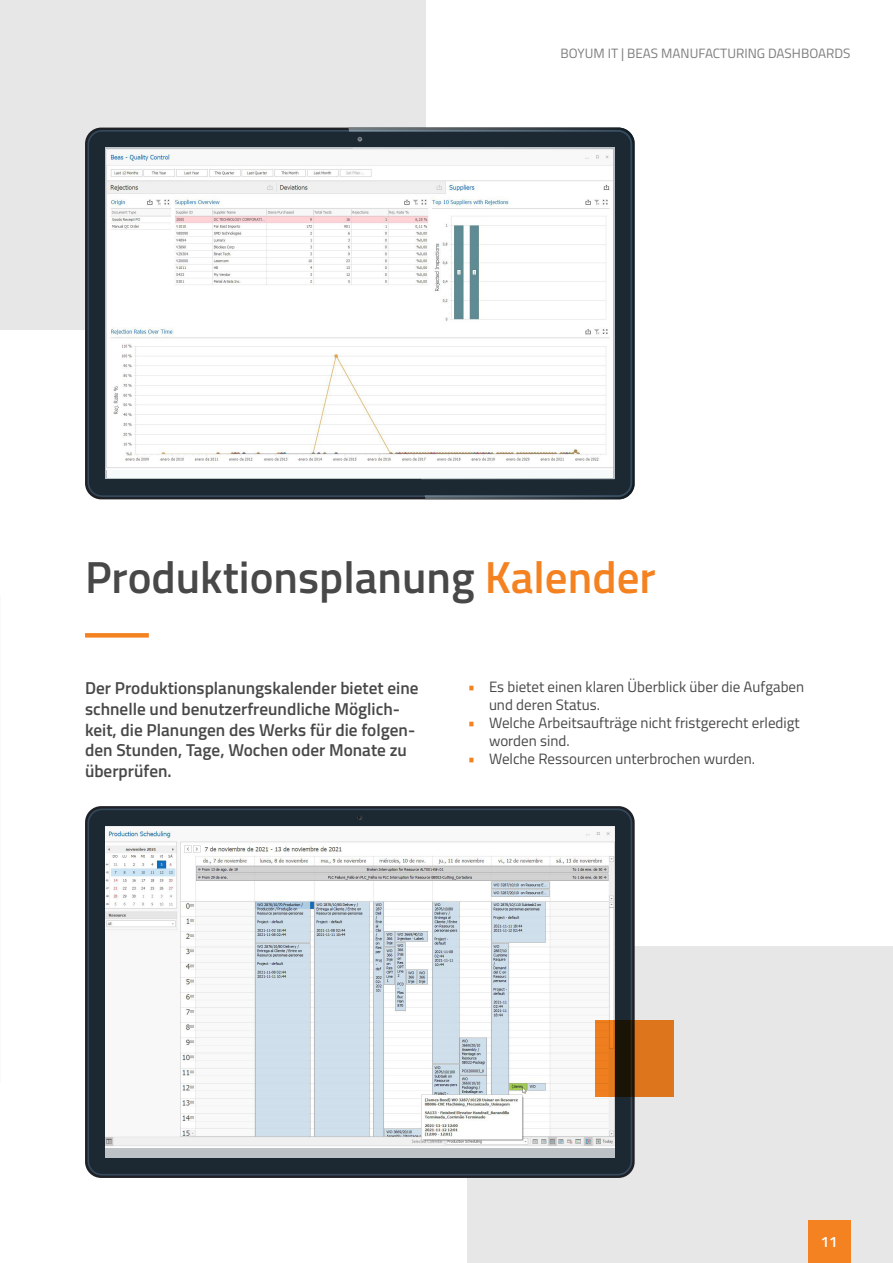
<style>
.page{position:relative;width:893px;height:1263px;background:#fff}
.page>*{position:absolute;margin:0;border:0;box-sizing:border-box;transform-origin:0 0}
.t1{font:600 45px "Titillium Web";color:#474847}
.t2{font:600 17.25px/20.7px "Titillium Web";color:#474847}
.t3{font:15px/18px "Titillium Web";color:#474847}
.t4{font:600 15px "Titillium Web";color:#fff}
.t5{font:13.5px "Titillium Web";color:#7d7e7c}
.s1{color:#f58220}
.s2{font-weight:700;font-size:16.5px;color:#f58220}
</style>
<div class="page">
<div style="left:468px;top:946px;width:425px;height:317px;background:#e7e7e7"></div>
<div style="left:808px;top:1220px;width:42px;height:43px;background:#f58220"></div>
<div style="left:0;top:0;width:425px;height:329px;background:#e7e7e7"></div>
<div style="left:85px;top:633px;width:64px;height:5px;background:#f58220"></div>
<div style="left:89px;top:132px;width:542px;height:363px;background:#1c2933;border-radius:13px"></div>
<svg style="left:349px;top:130px;width:283px;height:367px"></svg>
<svg style="left:357px;top:137px;width:5px;height:5px"></svg>
<div style="left:107px;top:149px;width:506px;height:329px;background:#f7fafa"></div>
<img style="left:107px;top:149px;width:506px;height:319px">
<svg style="left:85px;top:806px;width:550px;height:372px"></svg>
<div style="left:89px;top:810px;width:542px;height:364px;background:#1c2933;border-radius:13px"></div>
<div style="left:105px;top:826px;width:509px;height:332px;background:#bdc2c7"></div>
<img style="left:105px;top:826px;width:509px;height:321px">
<svg style="left:357px;top:816px;width:5px;height:4px"></svg>
<svg style="left:595px;top:1020px;width:79px;height:77px;fill:#dd751c"></svg>
<p class="t5" style="left:561px;top:43px;width:291px">BOYUM IT | BEAS MANUFACTURING DASHBOARDS</p>
<p class="t1" style="left:85px;top:543px;width:572px">Produktionsplanung <span class="s1">Kalender</span></p>
<p class="t2" style="left:85px;top:677px;width:335px">Der Produktionsplanungskalender bietet eine schnelle und benutzerfreundliche Möglich&shy;keit, die Planungen des Werks für die folgen&shy;den Stunden, Tage, Wochen oder Monate zu überprüfen.</p>
<p class="t3" style="left:489px;top:677px;width:317px;text-indent:-21px"><span class="s2">•</span> Es bietet einen klaren Überblick über die Aufgaben und deren Status.</p>
<p class="t3" style="left:489px;top:713px;width:312px;text-indent:-21px"><span class="s2">•</span> Welche Arbeitsaufträge nicht fristgerecht erledigt worden sind.</p>
<p class="t3" style="left:468px;top:749px;width:289px"><span class="s2">•</span> Welche Ressourcen unterbrochen wurden.</p>
<p class="t4" style="left:821px;top:1230px;width:18px">11</p>
</div>
